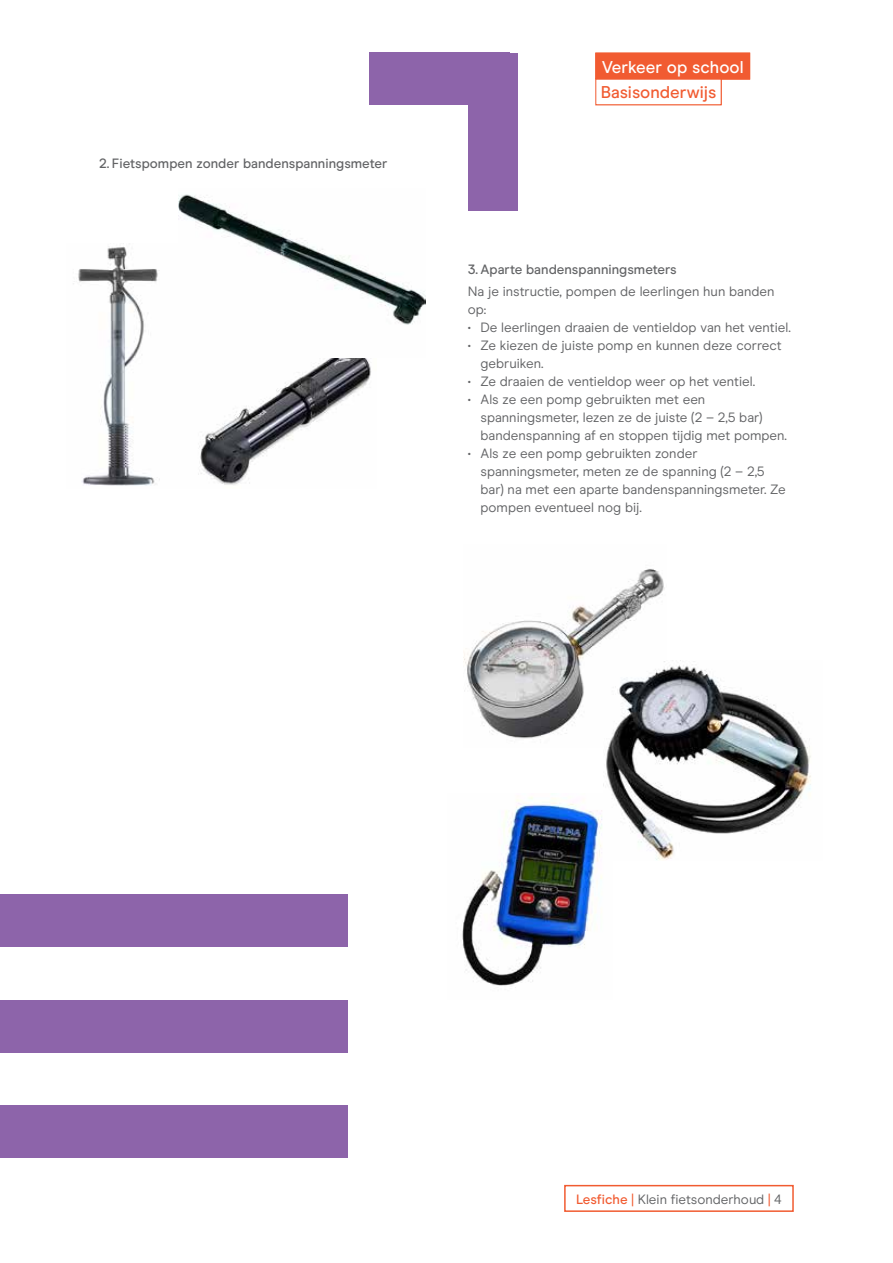
<style>
.page{position:relative;width:893px;height:1263px;background:#fff}
.page>*{position:absolute;margin:0;border:0;box-sizing:border-box;transform-origin:0 0}
.t1{font:500 17.1px "Modern Era";color:#fff}
.t2{font:500 17.1px "Modern Era";color:#f15b31}
.t3{font:13.5px/18px "Modern Era";color:#636466}
.t4{font:500 13.5px "Modern Era";color:#636466}
.s1{font-weight:500;color:#f15b31}
.s2{color:#f15b31}
</style>
<div class="page">
<div style="left:469px;top:53px;width:49px;height:157px;background:#8d64aa"></div>
<div style="left:369px;top:53px;width:140px;height:52px;background:#8d64aa"></div>
<div style="left:564px;top:1185px;width:230px;height:27px;border:2px solid #f15b31"></div>
<div style="left:595px;top:78px;width:127px;height:27px;border:1px solid #f15b31"></div>
<div style="left:596px;top:53px;width:154px;height:26px;background:#f15b31"></div>
<div style="left:595px;top:53px;width:155px;height:27px;border:1px solid #f15b31"></div>
<div style="left:0;top:1105px;width:347px;height:53px;background:#8d64aa"></div>
<div style="left:0;top:1000px;width:347px;height:52px;background:#8d64aa"></div>
<div style="left:0;top:895px;width:347px;height:52px;background:#8d64aa"></div>
<img style="left:73px;top:246px;width:87px;height:240px">
<img style="left:198px;top:358px;width:173px;height:127px">
<img style="left:179px;top:194px;width:246px;height:131px">
<img style="left:462px;top:796px;width:140px;height:192px">
<img style="left:463px;top:569px;width:202px;height:170px">
<img style="left:603px;top:661px;width:208px;height:199px">
<p class="t4" style="left:99px;top:156px;width:290px">2. Fietspompen zonder bandenspanningsmeter</p>
<p class="t1" style="left:602px;top:57px;width:143px">Verkeer op school</p>
<p class="t2" style="left:601px;top:83px;width:117px">Basisonderwijs</p>
<p class="t4" style="left:468px;top:261px;width:210px">3. Aparte bandenspanningsmeters</p>
<p class="t3" style="left:468px;top:282px;width:308px">Na je instructie, pompen de leerlingen hun banden op:</p>
<p class="t3" style="left:468px;top:318px;width:325px">• De leerlingen draaien de ventieldop van het ventiel.</p>
<p class="t3" style="left:480px;top:336px;width:303px;text-indent:-13px">• Ze kiezen de juiste pomp en kunnen deze correct gebruiken.</p>
<p class="t3" style="left:468px;top:372px;width:289px">• Ze draaien de ventieldop weer op het ventiel.</p>
<p class="t3" style="left:480px;top:390px;width:308px;text-indent:-13px">• Als ze een pomp gebruikten met een spanningsmeter, lezen ze de juiste (2 – 2,5 bar) bandenspanning af en stoppen tijdig met pompen.</p>
<p class="t3" style="left:480px;top:444px;width:307px;text-indent:-13px">• Als ze een pomp gebruikten zonder spanningsmeter, meten ze de spanning (2 – 2,5 bar) na met een aparte bandenspanningsmeter. Ze pompen eventueel nog bij.</p>
<p class="t3" style="left:576px;top:1190px;width:207px"><span class="s1">Lesfiche</span> <span class="s2">|</span> Klein fietsonderhoud <span class="s2">|</span> 4</p>
</div>
